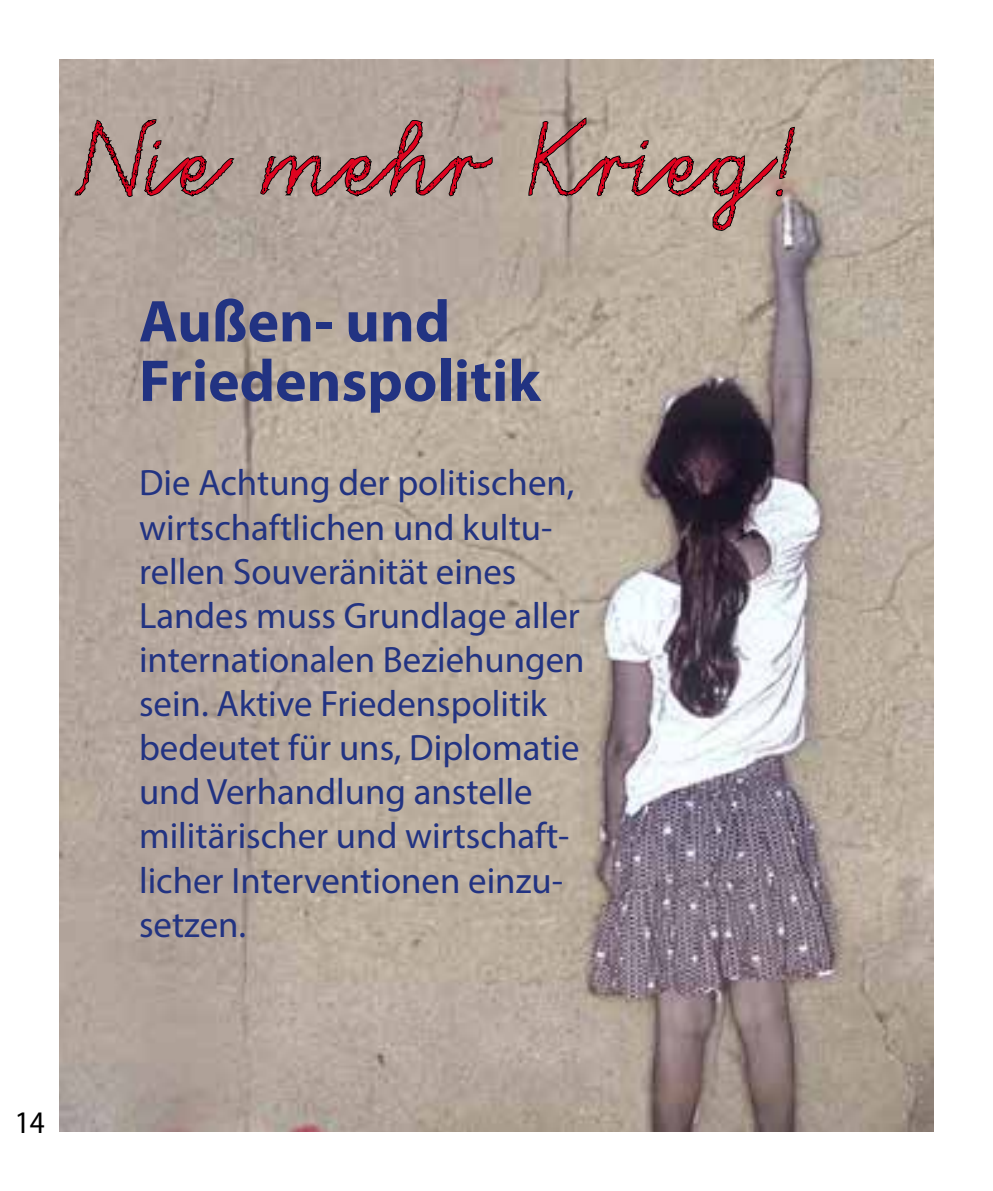
<style>
.page{position:relative;width:993px;height:1191px;background:#fff}
.page>*{position:absolute;margin:0;border:0;box-sizing:border-box;transform-origin:0 0}
.t1{font:75.25px "Tafelschrift";color:#de031f}
.t2{font:700 59.5px/59.5px "Myriad Pro";color:#223382}
.t3{font:36.75px/44.1px "Myriad Pro";color:#223382}
.t4{font:semi-condensed 31.5px "Myriad Pro";color:#000}
</style>
<div class="page">
<img style="left:60px;top:60px;width:873px;height:1071px">
<svg style="left:74px;top:118px;width:160px;height:80px"></svg>
<svg style="left:259px;top:119px;width:234px;height:79px"></svg>
<svg style="left:527px;top:116px;width:268px;height:116px"></svg>
<h1 class="t1" style="left:75px;top:110px;width:720px">N ie mehr Krieg!</h1>
<h2 class="t2" style="left:139px;top:290px;width:403px">Außen- und<br>Friedenspolitik</h2>
<p class="t3" style="left:139px;top:460px;width:447px">Die Achtung der politischen, wirtschaftlichen und kultu&shy;rellen Souveränität eines<br>Landes muss Grundlage aller internationalen Beziehungen sein. Aktive Friedenspolitik bedeutet für uns, Diplomatie und Verhandlung anstelle militärischer und wirtschaft&shy;licher Interventionen einzu&shy;setzen.</p>
<p class="t4" style="left:15px;top:1105px;width:31px">14</p>
</div>
